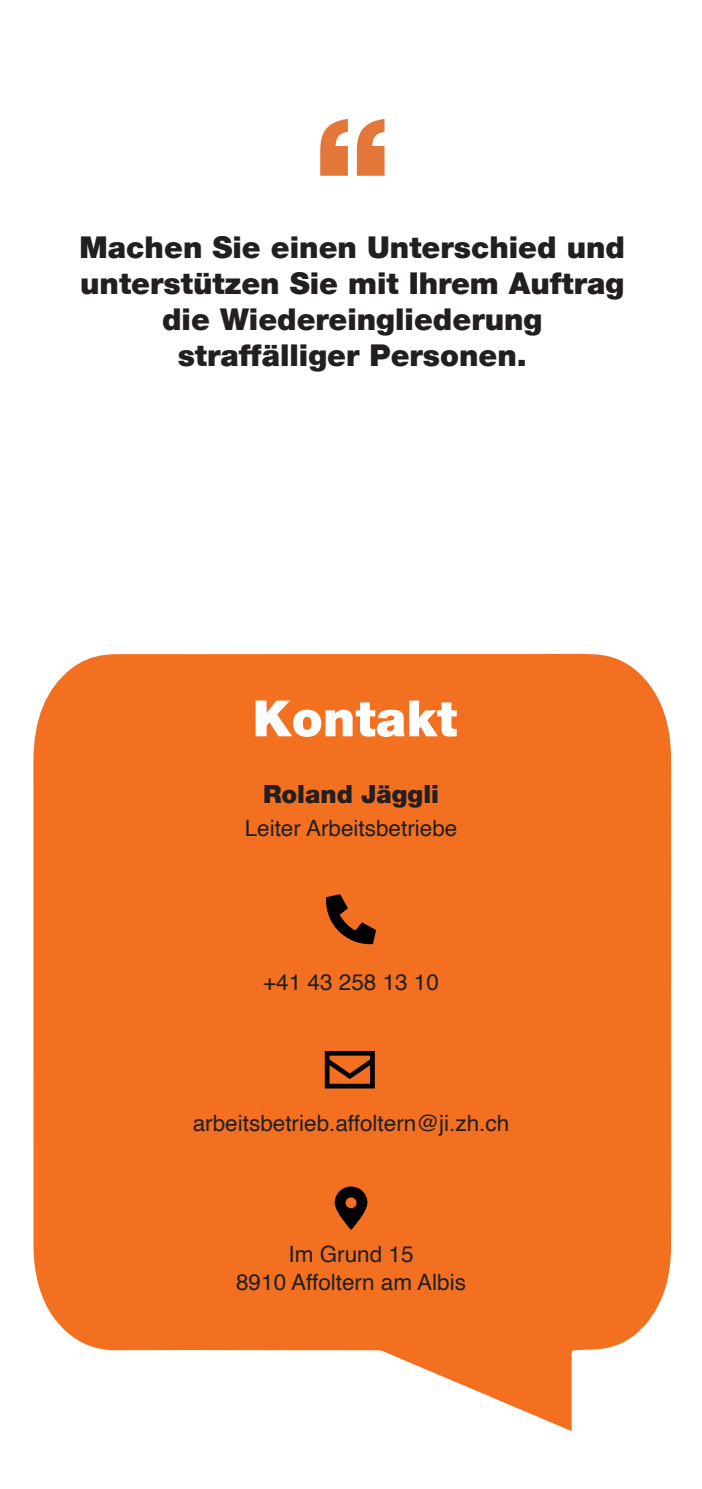
<style>
.page{position:relative;width:702px;height:1489px;background:#fff}
.page>*{position:absolute;margin:0;border:0;box-sizing:border-box;transform-origin:0 0}
.t1{font:900 150px "Helvetica 95";color:#e37639}
.t2{font:900 50px "Helvetica 95";color:#fff}
.t3{font:900 30px "Helvetica 95";color:#231f20}
.t4{font:900 25px "Helvetica 95";color:#231f20}
.t5{font:22.5px "Helvetica";color:#231f20}
</style>
<div class="page">
<svg style="left:33px;top:653px;width:638px;height:777px;fill:#f37021"></svg>
<svg style="left:326px;top:894px;width:50px;height:50px"></svg>
<svg style="left:325px;top:1050px;width:50px;height:38px"></svg>
<svg style="left:335px;top:1186px;width:32px;height:43px"></svg>
<p class="t1" style="left:313px;top:83px;width:79px">“</p>
<p class="t3" style="left:80px;top:230px;width:547px">Machen Sie einen Unterschied und</p>
<p class="t3" style="left:80px;top:266px;width:545px">unterstützen Sie mit Ihrem Auftrag</p>
<p class="t3" style="left:162px;top:302px;width:382px">die Wiedereingliederung</p>
<p class="t3" style="left:178px;top:338px;width:350px">straffälliger Personen.</p>
<p class="t2" style="left:252px;top:688px;width:206px">Kontakt</p>
<p class="t4" style="left:263px;top:779px;width:177px">Roland Jäggli</p>
<p class="t5" style="left:245px;top:810px;width:214px">Leiter Arbeitsbetriebe</p>
<p class="t5" style="left:263px;top:965px;width:177px">+41 43 258 13 10</p>
<p class="t5" style="left:193px;top:1106px;width:318px">arbeitsbetrieb.affoltern@ji.zh.ch</p>
<p class="t5" style="left:288px;top:1236px;width:127px">Im Grund 15</p>
<p class="t5" style="left:236px;top:1264px;width:231px">8910 Affoltern am Albis</p>
</div>
